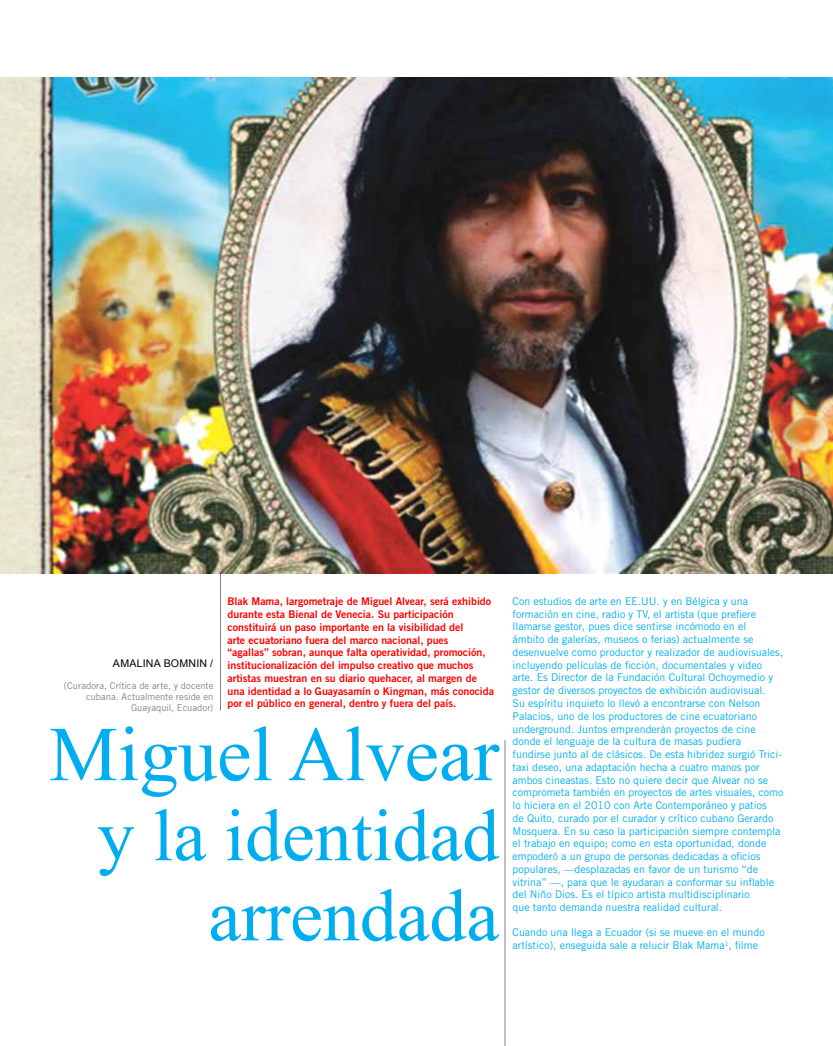
<style>
.page{position:relative;width:833px;height:1046px;background:#fff}
.page>*{position:absolute;margin:0;border:0;box-sizing:border-box;transform-origin:0 0}
.t1{font:77.5px "Times New Roman";color:#00aeef}
.t2{font:73.75px/80px "Times New Roman";color:#00aeef;text-align:right}
.t3{font:10.62px/12.8px "Trade Gothic";color:#00aeef}
.t4{font:10.62px/12.8px "Trade Gothic Bold Two";color:#f00}
.t5{font:10.62px "Arial";letter-spacing:.02em;color:#000}
.t6{font:9.38px/10.8px "Trade Gothic";color:#808285;text-align:right}
</style>
<div class="page">
<img style="left:0;top:77px;width:833px;height:496px">
<hr style="left:220px;top:573px;width:1px;height:137px;background:#808285">
<hr style="left:504px;top:740px;width:1px;height:305px;background:#808285">
<p class="t4" style="left:227px;top:595px;width:268px">Blak Mama, largometraje de Miguel Alvear, será exhibido durante esta Bienal de Venecia. Su participación constituirá un paso importante en la visibilidad del<br>arte ecuatoriano fuera del marco nacional, pues<br>“agallas” sobran, aunque falta operatividad, promoción, institucionalización del impulso creativo que muchos artistas muestran en su diario quehacer, al margen de una identidad a lo Guayasamín o Kingman, más conocida por el público en general, dentro y fuera del país.</p>
<p class="t3" style="left:512px;top:594px;width:272px">Con estudios de arte en EE.UU. y en Bélgica y una formación en cine, radio y TV, el artista (que prefiere llamarse gestor, pues dice sentirse incómodo en el<br>ámbito de galerías, museos o ferias) actualmente se desenvuelve como productor y realizador de audiovisuales, incluyendo películas de ficción, documentales y video arte. Es Director de la Fundación Cultural Ochoymedio y gestor de diversos proyectos de exhibición audiovisual.<br>Su espíritu inquieto lo llevó a encontrarse con Nelson Palacios, uno de los productores de cine ecuatoriano underground. Juntos emprenderán proyectos de cine donde el lenguaje de la cultura de masas pudiera<br>fundirse junto al de clásicos. De esta hibridez surgió Trici&shy;taxi deseo, una adaptación hecha a cuatro manos por ambos cineastas. Esto no quiere decir que Alvear no se comprometa también en proyectos de artes visuales, como lo hiciera en el 2010 con Arte Contemporáneo y patios<br>de Quito, curado por el curador y crítico cubano Gerardo Mosquera. En su caso la participación siempre contempla el trabajo en equipo; como en esta oportunidad, donde empoderó a un grupo de personas dedicadas a oficios populares, —desplazadas en favor de un turismo “de vitrina” —, para que le ayudaran a conformar su inflable del Niño Dios. Es el típico artista multidisciplinario<br>que tanto demanda nuestra realidad cultural.</p>
<p class="t3" style="left:512px;top:925px;width:254px">Cuando una llega a Ecuador (si se mueve en el mundo artístico), enseguida sale a relucir Blak Mama<sup>1</sup>, filme</p>
<p class="t5" style="left:113px;top:656px;width:102px">AMALINA BOMNIN /</p>
<p class="t6" style="left:64px;top:680px;width:151px">(Curadora, Crítica de arte, y docente cubana. Actualmente reside en<br>Guayaquil, Ecuador)</p>
<h1 class="t1" style="left:49px;top:702px;width:452px">Miguel Alvear</h1>
<h2 class="t2" style="left:97px;top:794px;width:403px">y la identidad arrendada</h2>
</div>
